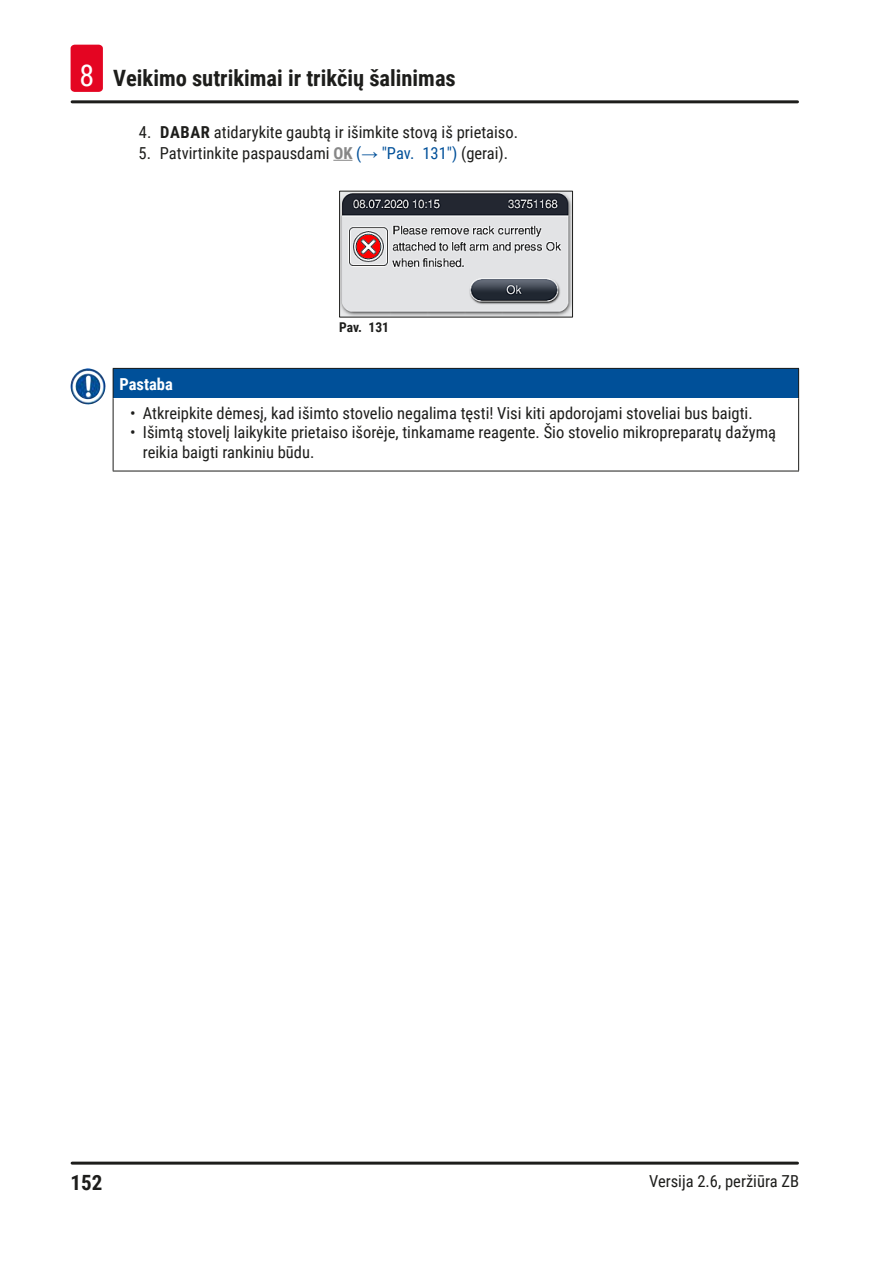
<style>
.page{position:relative;width:893px;height:1263px;background:#fff}
.page>*{position:absolute;margin:0;border:0;box-sizing:border-box;transform-origin:0 0}
.t1{font:700 22.5px "Roboto Condensed";color:#1d1d1b}
.t2{font:700 21px "Roboto Condensed";color:#1d1d1b}
.t3{font:16.5px/19.8px "Roboto Condensed";color:#1d1d1b}
.Signalword__no_use_a{font:700 16.5px "Roboto Condensed";color:#fff}
.t4{font:700 13.5px "Roboto Condensed";letter-spacing:-.005em;color:#1d1d1b}
.s1{font-weight:400;font-size:30px;color:#fff}
.s2{font-weight:700}
.s3{font-weight:700;color:#878787}
.s4{color:#005099}
.s5{font-family:"Arial";color:#005099}
</style>
<div class="page">
<hr style="left:72px;top:1161px;width:725px;height:3px;background:#1d1d1b">
<hr style="left:72px;top:100px;width:725px;height:3px;background:#1d1d1b">
<div style="left:71px;top:45px;width:32px;height:47px;background:#e40522;border-radius:4px"></div>
<svg style="left:333px;top:160px;width:19px;height:1px"></svg>
<img style="left:341px;top:193px;width:230px;height:122px">
<div style="left:339px;top:191px;width:234px;height:126px;border:1px solid #1d1d1b"></div>
<div style="left:113px;top:368px;width:686px;height:30px;background:#005099"></div>
<svg style="left:113px;top:369px;width:1px;height:29px"></svg>
<hr style="left:113px;top:398px;width:1px;height:73px;background:#1d1d1b">
<hr style="left:798px;top:398px;width:1px;height:73px;background:#1d1d1b">
<hr style="left:113px;top:471px;width:686px;height:1px;background:#1d1d1b">
<hr style="left:113px;top:368px;width:686px;height:1px;background:#1d1d1b">
<svg style="left:798px;top:369px;width:1px;height:29px"></svg>
<img style="left:71px;top:368px;width:25px;height:36px">
<h1 class="t1" style="left:79px;top:63px;width:378px"><span class="s1">8</span> Veikimo sutrikimai ir trikčių šalinimas</h1>
<p class="t3" style="left:139px;top:122px;width:381px">4. <span class="s2">DABAR</span> atidarykite gaubtą ir išimkite stovą iš prietaiso.</p>
<p class="t3" style="left:139px;top:143px;width:371px">5. Patvirtinkite paspausdami <span class="s3">OK</span> <span class="s4">(</span><span class="s5">→</span> <span class="s4">"Pav. 131")</span> (gerai).</p>
<p class="t4" style="left:339px;top:317px;width:51px">Pav. 131</p>
<p class="Signalword__no_use_a" style="left:119px;top:372px;width:55px">Pastaba</p>
<p class="t3" style="left:130px;top:402px;width:624px">• Atkreipkite dėmesį, kad išimto stovelio negalima tęsti! Visi kiti apdorojami stoveliai bus baigti.</p>
<p class="t3" style="left:143px;top:422px;width:635px;text-indent:-13px">• Išimtą stovelį laikykite prietaiso išorėje, tinkamame reagente. Šio stovelio mikropreparatų dažymą reikia baigti rankiniu būdu.</p>
<p class="t2" style="left:71px;top:1168px;width:33px">152</p>
<p class="t3" style="left:649px;top:1170px;width:151px">Versija 2.6, peržiūra ZB</p>
</div>
